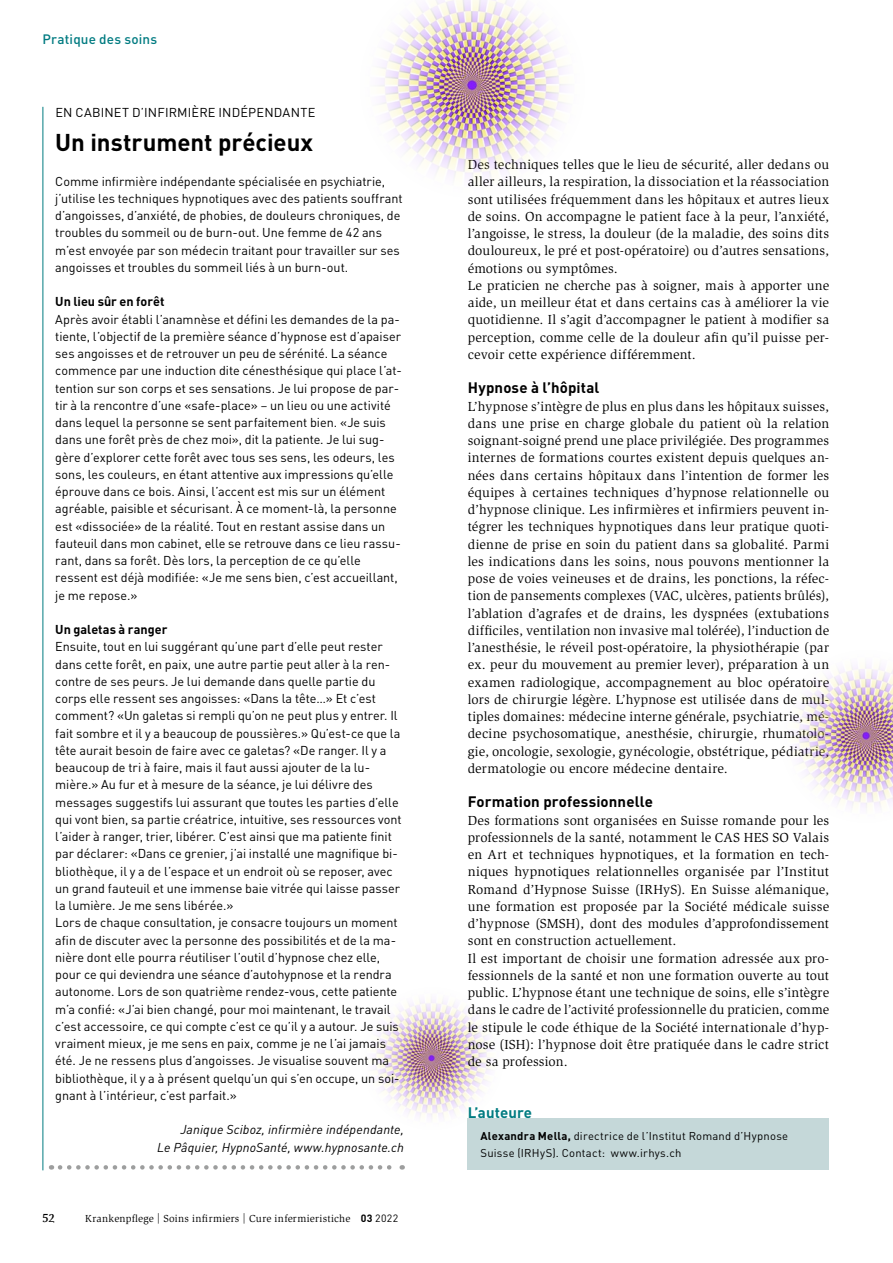
<style>
.page{position:relative;width:893px;height:1263px;background:#fff}
.page>*{position:absolute;margin:0;border:0;box-sizing:border-box;transform-origin:0 0}
.t1{font:700 24px "DIN Pro";color:#000}
.t2{font:700 15px "DIN Pro";letter-spacing:.01em;color:#000}
.t3{font:700 15px "DIN Pro";letter-spacing:.005em;color:#007b81}
.t4{font:13.5px/17.2px "Slimbach Std";letter-spacing:.01em;color:#000}
.t5{font:500 13.5px "DIN Pro";letter-spacing:.01em;color:#007b81}
.t6{font:12.75px/17.2px "DIN Pro";color:#000}
.t7{font:italic 12.75px/17.2px "DIN";letter-spacing:.01em;color:#000;text-align:right}
.t8{font:700 12.75px "DIN Pro";color:#000}
.t9{font:700 12px "Esta Pro";color:#000}
.t10{font:11.25px/17.2px "DIN Pro";letter-spacing:.02em;color:#000}
.t11{font:10.5px "Slimbach Std";letter-spacing:.025em;color:#000}
.s1{font-family:"Slimbach Std"}
.s2{font-family:"DIN Pro";font-weight:700}
.s3{font-family:"DIN Pro"}
.s4{font-weight:700}
</style>
<div class="page">
<img style="left:354px;top:981px;width:155px;height:154px;border-radius:77px">
<div style="left:468px;top:1118px;width:361px;height:52px;background:#c5d8d9"></div>
<svg style="left:60px;top:1165px;width:343px;height:4px"></svg>
<hr style="left:43px;top:107px;width:1px;height:1063px;background:#007b81">
<img style="left:379px;top:0;width:187px;height:179px">
<img style="left:795px;top:665px;width:98px;height:143px">
<p class="t5" style="left:43px;top:30px;width:116px">Pratique des soins</p>
<p class="t6" style="left:55px;top:103px;width:262px">EN CABINET D’INFIRMIÈRE INDÉPENDANTE</p>
<h1 class="t1" style="left:55px;top:126px;width:259px">Un instrument précieux</h1>
<p class="t6" style="left:55px;top:172px;width:349px">Comme infirmière indépendante spécialisée en psychiatrie, j’utilise les techniques hypnotiques avec des patients souffrant d’angoisses, d’anxiété, de phobies, de douleurs chroniques, de troubles du sommeil ou de burn-out. Une femme de 42 ans m’est envoyée par son médecin traitant pour travailler sur ses angoisses et troubles du sommeil liés à un burn-out.</p>
<p class="t8" style="left:55px;top:293px;width:111px">Un lieu sûr en forêt</p>
<p class="t6" style="left:55px;top:310px;width:348px">Après avoir établi l’anamnèse et défini les demandes de la pa&shy;tiente, l’objectif de la première séance d’hypnose est d’apaiser ses angoisses et de retrouver un peu de sérénité. La séance commence par une induction dite cénesthésique qui place l’at&shy;tention sur son corps et ses sensations. Je lui propose de par&shy;tir à la rencontre d’une «safe-place» <span class="s1">–</span> un lieu ou une activité dans lequel la personne se sent parfaitement bien. «Je suis dans une forêt près de chez moi», dit la patiente. Je lui sug&shy;gère d’explorer cette forêt avec tous ses sens, les odeurs, les sons, les couleurs, en étant attentive aux impressions qu’elle éprouve dans ce bois. Ainsi, l’accent est mis sur un élément agréable, paisible et sécurisant. À ce moment-là, la personne est «dissociée» de la réalité. Tout en restant assise dans un fauteuil dans mon cabinet, elle se retrouve dans ce lieu rassu&shy;rant, dans sa forêt. Dès lors, la perception de ce qu’elle ressent est déjà modifiée: «Je me sens bien, c’est accueillant, je me repose.»</p>
<p class="t8" style="left:55px;top:621px;width:114px">Un galetas à ranger</p>
<p class="t6" style="left:55px;top:638px;width:348px">Ensuite, tout en lui suggérant qu’une part d’elle peut rester dans cette forêt, en paix, une autre partie peut aller à la ren&shy;contre de ses peurs. Je lui demande dans quelle partie du corps elle ressent ses angoisses: «Dans la tête…» Et c’est comment? «Un galetas si rempli qu’on ne peut plus y entrer. Il fait sombre et il y a beaucoup de poussières.» Qu’est-ce que la tête aurait besoin de faire avec ce galetas? «De ranger. Il y a beaucoup de tri à faire, mais il faut aussi ajouter de la lu&shy;mière.» Au fur et à mesure de la séance, je lui délivre des messages suggestifs lui assurant que toutes les parties d’elle qui vont bien, sa partie créatrice, intuitive, ses ressources vont l’aider à ranger, trier, libérer. C’est ainsi que ma patiente finit par déclarer: «Dans ce grenier, j’ai installé une magnifique bi&shy;bliothèque, il y a de l’espace et un endroit où se reposer, avec un grand fauteuil et une immense baie vitrée qui laisse passer la lumière. Je me sens libérée.»<br>Lors de chaque consultation, je consacre toujours un moment afin de discuter avec la personne des possibilités et de la ma&shy;nière dont elle pourra réutiliser l’outil d’hypnose chez elle, pour ce qui deviendra une séance d’autohypnose et la rendra autonome. Lors de son quatrième rendez-vous, cette patiente m’a confié: «J’ai bien changé, pour moi maintenant, le travail c’est accessoire, ce qui compte c’est ce qu’il y a autour. Je suis vraiment mieux, je me sens en paix, comme je ne l’ai jamais été. Je ne ressens plus d’angoisses. Je visualise souvent ma bibliothèque, il y a à présent quelqu’un qui s’en occupe, un soi&shy;gnant à l’intérieur, c’est parfait.»</p>
<p class="t7" style="left:157px;top:1121px;width:248px">Janique Sciboz, infirmière indépendante,<br>Le Pâquier, HypnoSanté, www.hypnosante.ch</p>
<p class="t9" style="left:43px;top:1209px;width:14px">52</p>
<p class="t11" style="left:85px;top:1212px;width:315px">Krankenpflege | Soins infirmiers | Cure infermieristiche <span class="s2">03</span> <span class="s3">2022</span></p>
<p class="t4" style="left:468px;top:156px;width:363px">Des techniques telles que le lieu de sécurité, aller dedans ou aller ailleurs, la respiration, la dissociation et la réassociation sont utilisées fréquemment dans les hôpitaux et autres lieux de soins. On accompagne le patient face à la peur, l’anxiété, l’angoisse, le stress, la douleur (de la maladie, des soins dits douloureux, le pré et post-opératoire) ou d’autres sensations, émotions ou symptômes.<br>Le praticien ne cherche pas à soigner, mais à apporter une aide, un meilleur état et dans certains cas à améliorer la vie quotidienne. Il s’agit d’accompagner le patient à modifier sa perception, comme celle de la douleur afin qu’il puisse per&shy;cevoir cette expérience différemment.</p>
<p class="t2" style="left:468px;top:378px;width:133px">Hypnose à l’hôpital</p>
<p class="t4" style="left:468px;top:398px;width:363px;text-align:justify">L’hypnose s’intègre de plus en plus dans les hôpitaux suisses, dans une prise en charge globale du patient où la relation soignant-soigné prend une place privilégiée. Des programmes internes de formations courtes existent depuis quelques an&shy;nées dans certains hôpitaux dans l’intention de former les équipes à certaines techniques d’hypnose relationnelle ou d’hypnose clinique. Les infirmières et infirmiers peuvent in&shy;tégrer les techniques hypnotiques dans leur pratique quoti&shy;dienne de prise en soin du patient dans sa globalité. Parmi les indications dans les soins, nous pouvons mentionner la pose de voies veineuses et de drains, les ponctions, la réfec&shy;tion de pansements complexes (VAC, ulcères, patients brûlés), l’ablation d’agrafes et de drains, les dyspnées (extubations difficiles, ventilation non invasive mal tolérée), l’induction de l’anesthésie, le réveil post-opératoire, la physiothérapie (par ex. peur du mouvement au premier lever), préparation à un examen radiologique, accompagnement au bloc opératoire lors de chirurgie légère. L’hypnose est utilisée dans de mul&shy;tiples domaines: médecine interne générale, psychiatrie, mé&shy;decine psychosomatique, anesthésie, chirurgie, rhumatolo&shy;gie, oncologie, sexologie, gynécologie, obstétrique, pédiatrie, dermatologie ou encore médecine dentaire.</p>
<p class="t2" style="left:468px;top:792px;width:187px">Formation professionnelle</p>
<p class="t4" style="left:468px;top:812px;width:363px">Des formations sont organisées en Suisse romande pour les professionnels de la santé, notamment le CAS HES SO Valais en Art et techniques hypnotiques, et la formation en tech&shy;niques hypnotiques relationnelles organisée par l’Institut Romand d’Hypnose Suisse (IRHyS). En Suisse alémanique, une formation est proposée par la Société médicale suisse d’hypnose (SMSH), dont des modules d’approfondissement sont en construction actuellement.<br>Il est important de choisir une formation adressée aux pro&shy;fessionnels de la santé et non une formation ouverte au tout public. L’hypnose étant une technique de soins, elle s’intègre dans le cadre de l’activité professionnelle du praticien, comme le stipule le code éthique de la Société internationale d’hyp&shy;nose (ISH): l’hypnose doit être pratiquée dans le cadre strict de sa profession.</p>
<p class="t3" style="left:468px;top:1103px;width:66px">L’auteure</p>
<p class="t10" style="left:480px;top:1126px;width:309px"><span class="s4">Alexandra Mella,</span> directrice de l’Institut Romand d’Hypnose<br>Suisse (IRHyS). Contact: www.irhys.ch</p>
</div>
